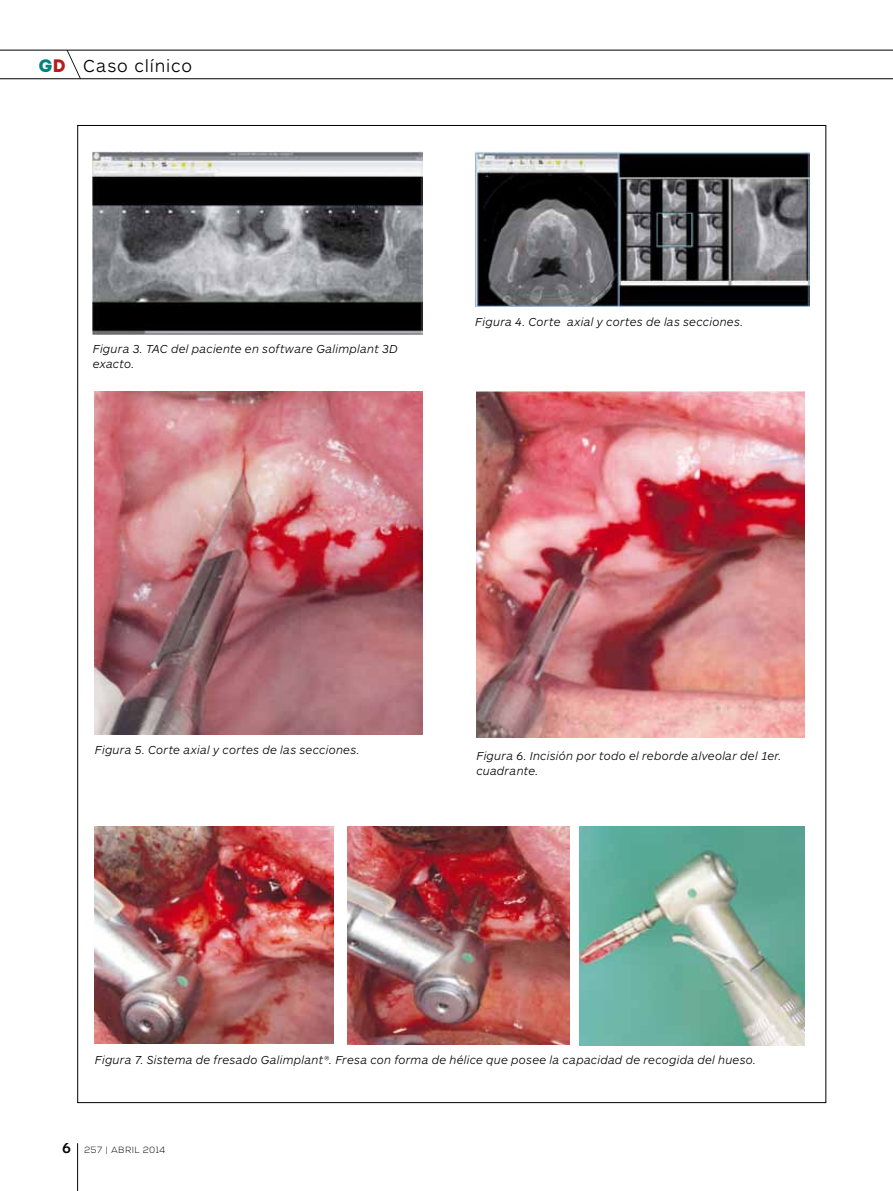
<style>
.page{position:relative;width:893px;height:1191px;background:#fff}
.page>*{position:absolute;margin:0;border:0;box-sizing:border-box;transform-origin:0 0}
.t1{font:300 18px "ARS Maquette Pro";letter-spacing:.045em;color:#000}
.t2{font:italic 300 12px/15px "ARS Maquette Pro";letter-spacing:.015em;color:#000}
.t3{font:300 9px "Nexa";letter-spacing:.075em;color:#000}
.s1{font-family:"Intro";font-weight:400;color:#00827c}
.s2{font-family:"Intro";font-weight:400;color:#b41c1d}
.s3{font-family:"ARS Maquette Pro";font-weight:500;font-size:15px}
</style>
<div class="page">
<hr style="left:77px;top:1143px;width:1px;height:48px;background:#000">
<svg style="left:0;top:50px;width:893px;height:29px"></svg>
<img style="left:93px;top:151px;width:330px;height:183px">
<img style="left:475px;top:151px;width:335px;height:155px">
<img style="left:94px;top:391px;width:328px;height:343px">
<img style="left:477px;top:391px;width:328px;height:346px">
<img style="left:95px;top:826px;width:239px;height:218px">
<img style="left:348px;top:826px;width:222px;height:218px">
<img style="left:580px;top:826px;width:225px;height:219px">
<h1 class="t1" style="left:38px;top:54px;width:155px"><span class="s1">g</span><span class="s2">d</span> Caso clínico</h1>
<p class="t2" style="left:93px;top:340px;width:307px">Figura 3. TAC del paciente en software Galimplant 3D exacto.</p>
<p class="t2" style="left:475px;top:313px;width:269px">Figura 4. Corte axial y cortes de las secciones.</p>
<p class="t2" style="left:95px;top:741px;width:266px">Figura 5. Corte axial y cortes de las secciones.</p>
<p class="t2" style="left:476px;top:747px;width:307px">Figura 6. Incisión por todo el reborde alveolar del 1er. cuadrante.</p>
<p class="t2" style="left:95px;top:1052px;width:663px">Figura 7. Sistema de fresado Galimplant®. Fresa con forma de hélice que posee la capacidad de recogida del hueso.</p>
<p class="t3" style="left:62px;top:1144px;width:105px"><span class="s3">6</span> 257 | abril 2014</p>
</div>
